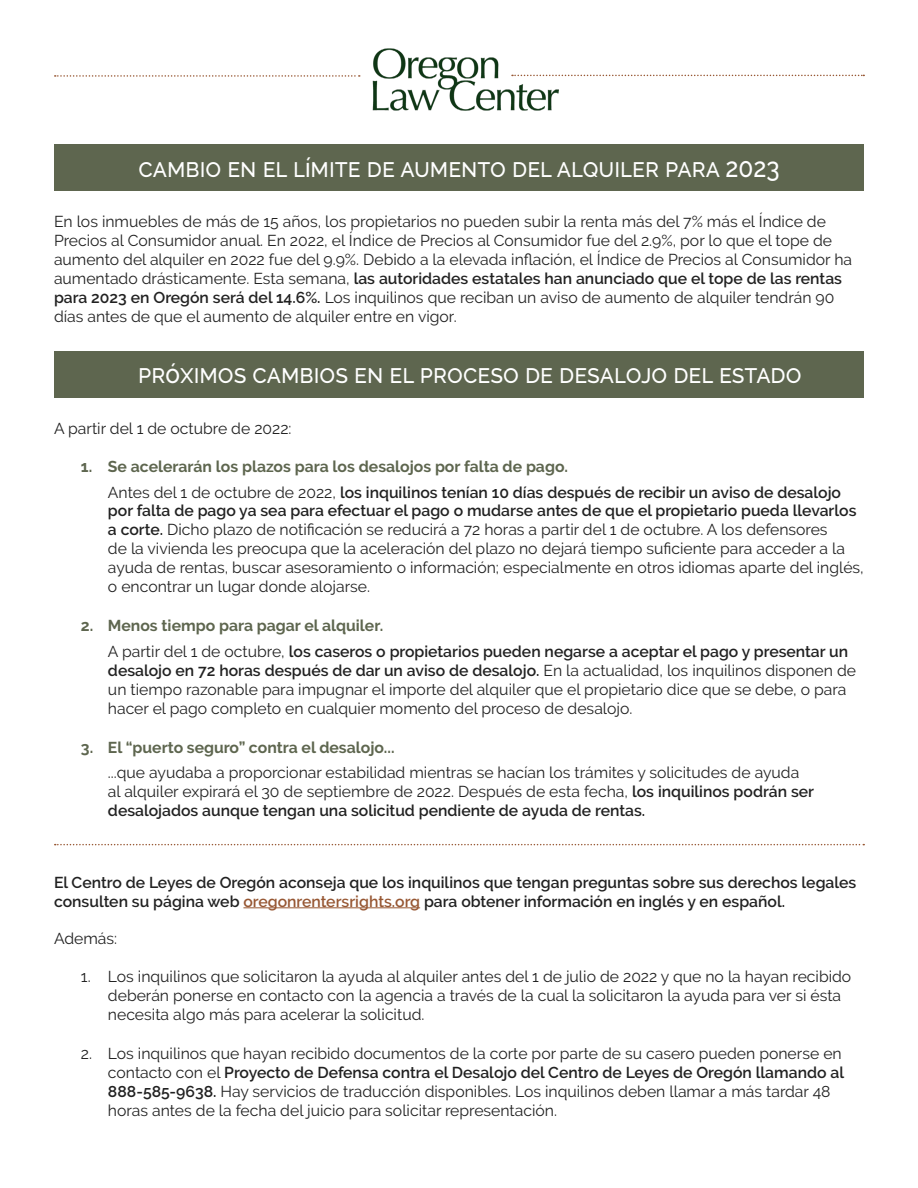
<style>
.page{position:relative;width:918px;height:1188px;background:#fff}
.page>*{position:absolute;margin:0;border:0;box-sizing:border-box;transform-origin:0 0}
.t1{font:500 27px "Raleway";color:#fff;scale:.9 1}
.t2{font:15.75px/18.9px "Raleway";color:#212121}
.t3{font:600 15.75px/25.7px "Raleway";color:#212121}
.t4{font:700 15.75px "Raleway";color:#5e664f}
.s1{font-weight:600}
.s2{font-weight:700;color:#5e664f}
.s3{font-weight:400}
.s4{color:#975733}
</style>
<div class="page">
<div style="left:54px;top:351px;width:810px;height:47px;background:#5e664f"></div>
<svg style="left:55px;top:75px;width:305px;height:2px"></svg>
<img style="left:360px;top:48px;width:199px;height:63px">
<svg style="left:512px;top:75px;width:352px;height:1px"></svg>
<div style="left:54px;top:145px;width:810px;height:46px;background:#5e664f"></div>
<hr style="left:243px;top:907px;width:177px;height:1px;background:#975733">
<svg style="left:55px;top:844px;width:809px;height:1px"></svg>
<h1 class="t1" style="left:138px;top:152px;width:714px">cambio en el límite de aumento del alquiler para 2023</h1>
<p class="t2" style="left:54px;top:212px;width:800px">En los inmuebles de más de 15 años, los propietarios no pueden subir la renta más del 7% más el Índice de Precios al Consumidor anual. En 2022, el Índice de Precios al Consumidor fue del 2.9%, por lo que el tope de aumento del alquiler en 2022 fue del 9.9%. Debido a la elevada inflación, el Índice de Precios al Consumidor ha aumentado drásticamente. Esta semana, <span class="s1">las autoridades estatales han anunciado que el tope de las rentas para 2023 en Oregón será del 14.6%.</span> Los inquilinos que reciban un aviso de aumento de alquiler tendrán 90 días antes de que el aumento de alquiler entre en vigor.</p>
<h1 class="t1" style="left:138px;top:357px;width:739px">próximos cambios en el proceso de desalojo del estado</h1>
<p class="t2" style="left:54px;top:419px;width:239px">A partir del 1 de octubre de 2022:</p>
<p class="t3" style="left:108px;top:454px;width:735px;text-indent:-27px"><span class="s2">1. Se acelerarán los plazos para los desalojos por falta de pago.<br></span><span class="s3">Antes del 1 de octubre de 2022,</span> los inquilinos tenían 10 días después de recibir un aviso de desalojo</p>
<p class="t2" style="left:108px;top:501px;width:757px"><span class="s1">por falta de pago ya sea para efectuar el pago o mudarse antes de que el propietario pueda llevarlos a corte.</span> Dicho plazo de notificación se reducirá a 72 horas a partir del 1 de octubre. A los defensores<br>de la vivienda les preocupa que la aceleración del plazo no dejará tiempo suficiente para acceder a la ayuda de rentas, buscar asesoramiento o información; especialmente en otros idiomas aparte del inglés, o encontrar un lugar donde alojarse.</p>
<p class="t3" style="left:108px;top:613px;width:742px;text-indent:-27px"><span class="s2">2. Menos tiempo para pagar el alquiler.<br></span><span class="s3">A partir del 1 de octubre,</span> los caseros o propietarios pueden negarse a aceptar el pago y presentar un</p>
<p class="t2" style="left:108px;top:661px;width:750px"><span class="s1">desalojo en 72 horas después de dar un aviso de desalojo.</span> En la actualidad, los inquilinos disponen de un tiempo razonable para impugnar el importe del alquiler que el propietario dice que se debe, o para hacer el pago completo en cualquier momento del proceso de desalojo.</p>
<p class="t4" style="left:81px;top:738px;width:315px">3. El “puerto seguro” contra el desalojo...</p>
<p class="t2" style="left:108px;top:763px;width:708px">...que ayudaba a proporcionar estabilidad mientras se hacían los trámites y solicitudes de ayuda al alquiler expirará el 30 de septiembre de 2022. Después de esta fecha, <span class="s1">los inquilinos podrán ser desalojados aunque tengan una solicitud pendiente de ayuda de rentas.</span></p>
<p class="t3" style="left:54px;top:873px;width:804px;line-height:18.9px">El Centro de Leyes de Oregón aconseja que los inquilinos que tengan preguntas sobre sus derechos legales consulten su página web <span class="s4">oregonrentersrights.org</span> para obtener información en inglés y en español.</p>
<p class="t2" style="left:54px;top:929px;width:65px">Además:</p>
<p class="t2" style="left:108px;top:967px;width:745px;text-indent:-27px">1. Los inquilinos que solicitaron la ayuda al alquiler antes del 1 de julio de 2022 y que no la hayan recibido deberán ponerse en contacto con la agencia a través de la cual la solicitaron la ayuda para ver si ésta necesita algo más para acelerar la solicitud.</p>
<p class="t2" style="left:108px;top:1044px;width:738px;text-indent:-27px">2. Los inquilinos que hayan recibido documentos de la corte por parte de su casero pueden ponerse en contacto con el <span class="s1">Proyecto de Defensa contra el Desalojo del Centro de Leyes de Oregón llamando al 888-585-9638.</span> Hay servicios de traducción disponibles. Los inquilinos deben llamar a más tardar 48 horas antes de la fecha del juicio para solicitar representación.</p>
</div>
